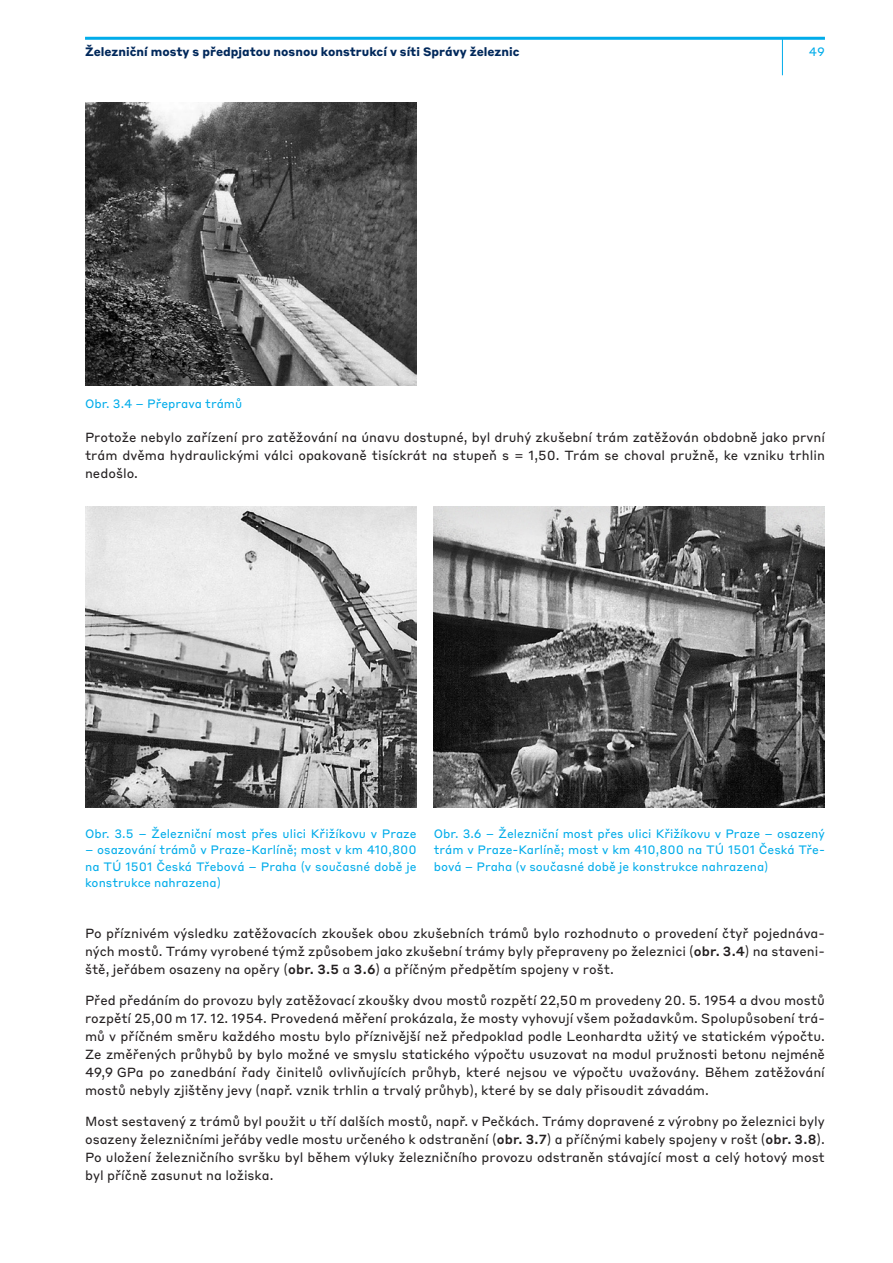
<style>
.page{position:relative;width:893px;height:1263px;background:#fff}
.page>*{position:absolute;margin:0;border:0;box-sizing:border-box;transform-origin:0 0}
.t1{font:13.05px/18px "Styrene BLC";color:#231f20;text-align:justify}
.popisek{font:12px/16.5px "Styrene BLC";color:#00acea;text-align:justify}
.t2{font:700 12px "Styrene BLC";color:#00285b}
.t3{font:12px "Styrene ALC";color:#00acea}
.s1{font-weight:500}
</style>
<div class="page">
<hr style="left:85px;top:37px;width:740px;height:3px;background:#00acea">
<hr style="left:782px;top:38px;width:1px;height:37px;background:#00acea">
<img style="left:85px;top:102px;width:331px;height:284px">
<img style="left:85px;top:506px;width:331px;height:302px">
<img style="left:434px;top:506px;width:391px;height:302px">
<p class="t2" style="left:85px;top:41px;width:436px">Železniční mosty s předpjatou nosnou konstrukcí v síti Správy železnic</p>
<p class="t3" style="left:809px;top:41px;width:17px">49</p>
<p class="popisek" style="left:85px;top:394px;width:159px">Obr. 3.4 – Přeprava trámů</p>
<p class="t1" style="left:85px;top:428px;width:741px">Protože nebylo zařízení pro zatěžování na únavu dostupné, byl druhý zkušební trám zatěžován obdobně jako první trám dvěma hydraulickými válci opakovaně tisíckrát na stupeň s = 1,50. Trám se choval pružně, ke vzniku trhlin nedošlo.</p>
<p class="popisek" style="left:85px;top:824px;width:333px">Obr. 3.5 – Železniční most přes ulici Křižíkovu v Praze</p>
<p class="popisek" style="left:85px;top:840px;width:333px">– osazování trámů v Praze-Karlíně; most v km 410,800 na TÚ 1501 Česká Třebová – Praha (v současné době je konstrukce nahrazena)</p>
<p class="t1" style="left:85px;top:923px;width:741px">Po příznivém výsledku zatěžovacích zkoušek obou zkušebních trámů bylo rozhodnuto o provedení čtyř pojednáva&shy;ných mostů. Trámy vyrobené týmž způsobem jako zkušební trámy byly přepraveny po železnici (<span class="s1">obr. 3.4</span>) na staveni&shy;ště, jeřábem osazeny na opěry (<span class="s1">obr. 3.5</span> a <span class="s1">3.6</span>) a příčným předpětím spojeny v rošt.</p>
<p class="t1" style="left:85px;top:990px;width:741px">Před předáním do provozu byly zatěžovací zkoušky dvou mostů rozpětí 22,50 m provedeny 20. 5. 1954 a dvou mostů rozpětí 25,00 m 17. 12. 1954. Provedená měření prokázala, že mosty vyhovují všem požadavkům. Spolupůsobení trá&shy;mů v příčném směru každého mostu bylo příznivější než předpoklad podle Leonhardta užitý ve statickém výpočtu.<br>Ze změřených průhybů by bylo možné ve smyslu statického výpočtu usuzovat na modul pružnosti betonu nejméně 49,9 GPa po zanedbání řady činitelů ovlivňujících průhyb, které nejsou ve výpočtu uvažovány. Během zatěžování mostů nebyly zjištěny jevy (např. vznik trhlin a trvalý průhyb), které by se daly přisoudit závadám.</p>
<p class="t1" style="left:85px;top:1111px;width:741px">Most sestavený z trámů byl použit u tří dalších mostů, např. v Pečkách. Trámy dopravené z výrobny po železnici byly osazeny železničními jeřáby vedle mostu určeného k odstranění (<span class="s1">obr. 3.7</span>) a příčnými kabely spojeny v rošt (<span class="s1">obr. 3.8</span>).<br>Po uložení železničního svršku byl během výluky železničního provozu odstraněn stávající most a celý hotový most byl příčně zasunut na ložiska.</p>
<p class="popisek" style="left:434px;top:824px;width:393px">Obr. 3.6 – Železniční most přes ulici Křižíkovu v Praze – osazený trám v Praze-Karlíně; most v km 410,800 na TÚ 1501 Česká Tře&shy;bová – Praha (v současné době je konstrukce nahrazena)</p>
</div>
